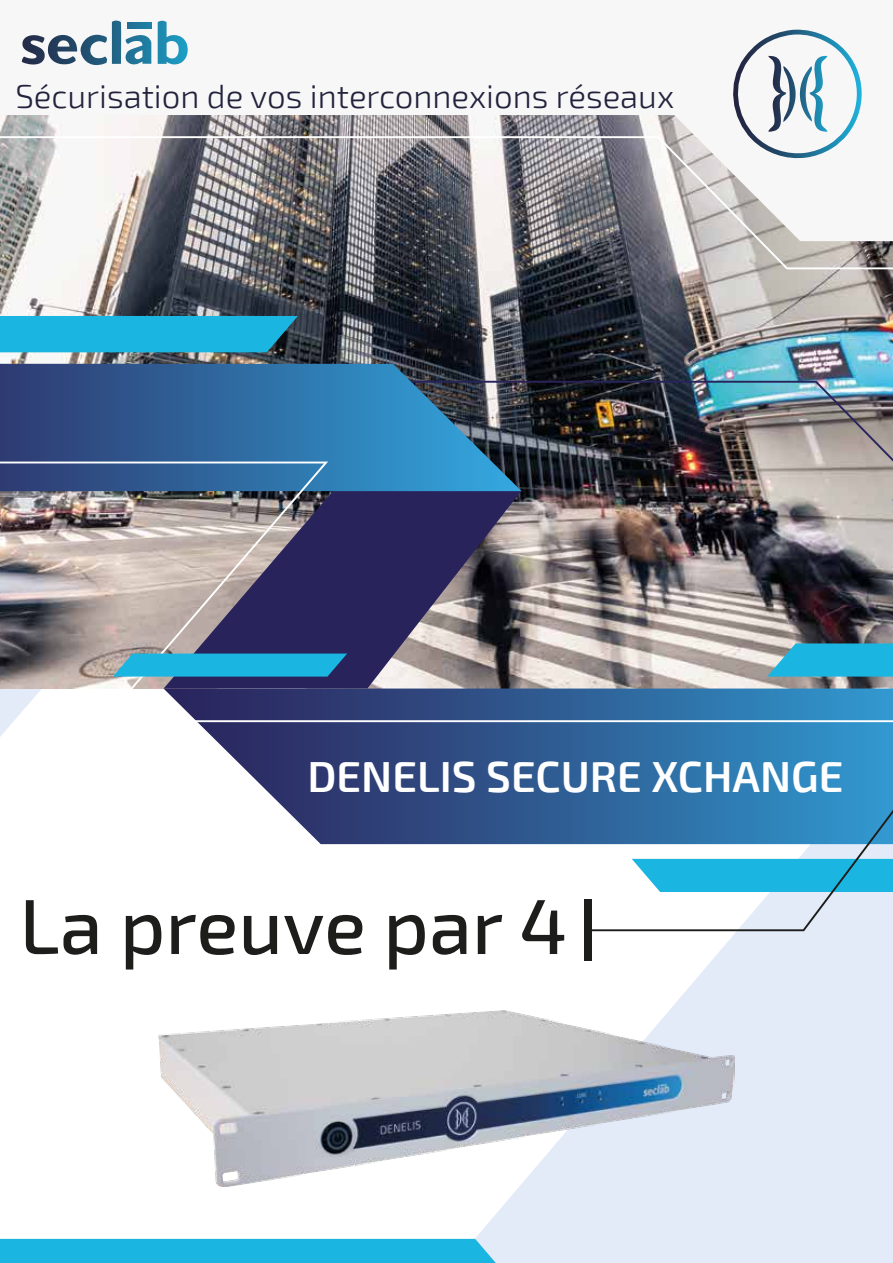
<style>
.page{position:relative;width:893px;height:1263px;background:#fff}
.page>*{position:absolute;margin:0;border:0;box-sizing:border-box;transform-origin:0 0}
.t1{font:500 78px "Exo 2";color:#1d1d1b}
.t2{font:600 43.5px "Exo 2";color:#fff}
.t3{font:300 33px "Exo 2";color:#22223d}
</style>
<div class="page">
<svg style="left:454px;top:844px;width:439px;height:419px;fill:#e4ebf8"></svg>
<img style="left:0;top:269px;width:893px;height:112px">
<img style="left:522px;top:381px;width:371px;height:81px">
<svg style="left:0;top:364px;width:522px;height:98px;background:#336494"></svg>
<svg style="left:197px;top:722px;width:696px;height:122px;background:#446d9e"></svg>
<svg style="left:0;top:20px;width:695px;height:116px"></svg>
<svg style="left:0;top:136px;width:893px;height:133px"></svg>
<img style="left:0;top:462px;width:893px;height:260px">
<div style="left:0;top:316px;width:298px;height:36px;background:#1ab5e0"></div>
<svg style="left:767px;top:643px;width:126px;height:34px;background:#2eb3d7"></svg>
<div style="left:0;top:1239px;width:496px;height:24px;background:#1ab5e0"></div>
<svg style="left:113px;top:653px;width:234px;height:24px;background:#23aad3"></svg>
<div style="left:584px;top:899px;width:8px;height:62px;background:#1d1d1b"></div>
<svg style="left:588px;top:810px;width:305px;height:121px"></svg>
<svg style="left:158px;top:21px;width:30px;height:43px"></svg>
<svg style="left:22px;top:21px;width:129px;height:48px"></svg>
<div style="left:127px;top:22px;width:25px;height:7px;background:#20789c"></div>
<svg style="left:722px;top:29px;width:152px;height:129px"></svg>
<img style="left:159px;top:1010px;width:575px;height:176px">
<p class="t3" style="left:16px;top:75px;width:660px">Sécurisation de vos interconnexions réseaux</p>
<h2 class="t2" style="left:307px;top:748px;width:538px">DENELIS SECURE XCHANGE</h2>
<h1 class="t1" style="left:20px;top:876px;width:549px">La preuve par 4</h1>
</div>
